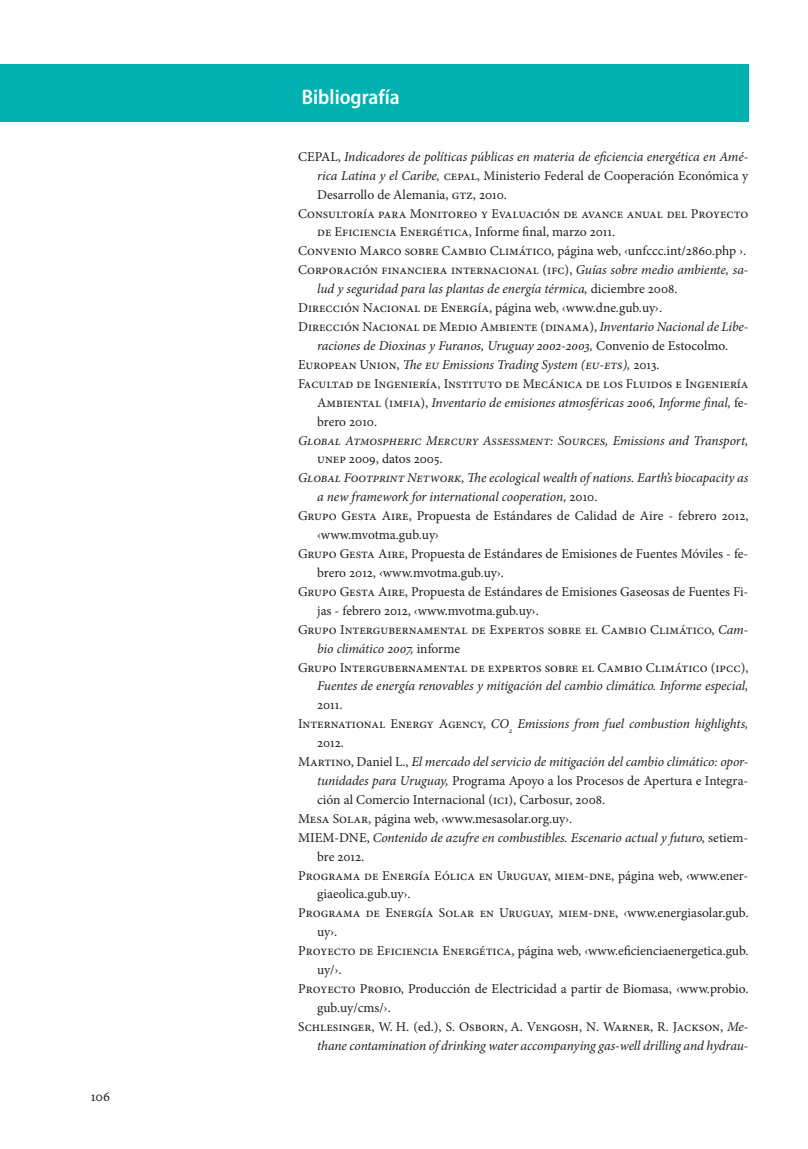
<style>
.page{position:relative;width:808px;height:1149px;background:#fff}
.page>*{position:absolute;margin:0;border:0;box-sizing:border-box;transform-origin:0 0}
.t1{font:600 semi-condensed 21px "Myriad Pro";color:#fff}
.t2{font:14.25px "Minion Pro";color:#231f20}
.t3{font:13.5px "Minion Pro";color:#231f20}
.t4{font:italic 13.5px "Minion Pro";letter-spacing:-.005em;color:#231f20}
.s1{font-style:normal}
.s2{font-style:italic}
</style>
<div class="page">
<div style="left:0;top:64px;width:748px;height:58px;background:#00b1b0"></div>
<p class="t2" style="left:91px;top:1086px;width:21px">106</p>
<h1 class="t1" style="left:302px;top:85px;width:99px">Bibliografía</h1>
<p class="t4" style="left:298px;top:147px;width:452px"><span class="s1">CEPAL,</span> Indicadores de políticas públicas en materia de eficiencia energética en Amé-</p>
<p class="t3" style="left:317px;top:166px;width:433px"><span class="s2">rica Latina y el Caribe,</span> cepal, Ministerio Federal de Cooperación Económica y</p>
<p class="t3" style="left:317px;top:185px;width:191px">Desarrollo de Alemania, gtz, 2010.</p>
<p class="t3" style="left:298px;top:204px;width:452px">Consultoría para Monitoreo y Evaluación de avance anual del Proyecto</p>
<p class="t3" style="left:317px;top:223px;width:299px">de Eficiencia Energética, Informe final, marzo 2011.</p>
<p class="t3" style="left:298px;top:242px;width:450px">Convenio Marco sobre Cambio Climático, página web, ‹unfccc.int/2860.php ›.</p>
<p class="t3" style="left:298px;top:261px;width:452px">Corporación financiera internacional (ifc), <span class="s2">Guías sobre medio ambiente, sa-</span></p>
<p class="t4" style="left:317px;top:279px;width:362px">lud y seguridad para las plantas de energía térmica, <span class="s1">diciembre 2008.</span></p>
<p class="t3" style="left:298px;top:298px;width:366px">Dirección Nacional de Energía, página web, ‹www.dne.gub.uy›.</p>
<p class="t3" style="left:298px;top:317px;width:452px">Dirección Nacional de Medio Ambiente (dinama), <span class="s2">Inventario Nacional de Libe-</span></p>
<p class="t4" style="left:317px;top:336px;width:412px">raciones de Dioxinas y Furanos, Uruguay 2002-2003, <span class="s1">Convenio de Estocolmo.</span></p>
<p class="t4" style="left:298px;top:355px;width:363px"><span class="s1">European Union,</span> The eu Emissions Trading System (eu-ets), <span class="s1">2013.</span></p>
<p class="t3" style="left:298px;top:374px;width:452px">Facultad de Ingeniería, Instituto de Mecánica de los Fluidos e Ingeniería</p>
<p class="t4" style="left:317px;top:393px;width:433px"><span class="s1">Ambiental (imfia),</span> Inventario de emisiones atmosféricas 2006, Informe final, <span class="s1">fe-</span></p>
<p class="t3" style="left:317px;top:412px;width:61px">brero 2010.</p>
<p class="t4" style="left:298px;top:431px;width:452px">Global Atmospheric Mercury Assessment: Sources, Emissions and Transport,</p>
<p class="t3" style="left:317px;top:450px;width:127px">unep 2009, datos 2005.</p>
<p class="t4" style="left:298px;top:468px;width:452px">Global Footprint Network, The ecological wealth ofnations. Earth’s biocapacity as</p>
<p class="t4" style="left:317px;top:487px;width:282px">a new framework for international cooperation, <span class="s1">2010.</span></p>
<p class="t3" style="left:298px;top:506px;width:452px">Grupo Gesta Aire, Propuesta de Estándares de Calidad de Aire - febrero 2012,</p>
<p class="t3" style="left:317px;top:525px;width:123px">‹www.mvotma.gub.uy›</p>
<p class="t3" style="left:298px;top:544px;width:452px">Grupo Gesta Aire, Propuesta de Estándares de Emisiones de Fuentes Móviles - fe-</p>
<p class="t3" style="left:317px;top:563px;width:188px">brero 2012, ‹www.mvotma.gub.uy›.</p>
<p class="t3" style="left:298px;top:582px;width:452px">Grupo Gesta Aire, Propuesta de Estándares de Emisiones Gaseosas de Fuentes Fi-</p>
<p class="t3" style="left:317px;top:601px;width:223px">jas - febrero 2012, ‹www.mvotma.gub.uy›.</p>
<p class="t3" style="left:298px;top:620px;width:452px">Grupo Intergubernamental de Expertos sobre el Cambio Climático, <span class="s2">Cam-</span></p>
<p class="t4" style="left:317px;top:639px;width:144px">bio climático 2007, <span class="s1">informe</span></p>
<p class="t3" style="left:298px;top:658px;width:452px">Grupo Intergubernamental de expertos sobre el Cambio Climático (ipcc),</p>
<p class="t4" style="left:317px;top:676px;width:433px">Fuentes de energía renovables y mitigación del cambio climático. Informe especial,</p>
<p class="t3" style="left:317px;top:695px;width:27px">2011.</p>
<p class="t4" style="left:298px;top:714px;width:452px"><span class="s1">International Energy Agency,</span> CO<sub>2</sub> Emissions from fuel combustion highlights,</p>
<p class="t3" style="left:317px;top:733px;width:28px">2012.</p>
<p class="t4" style="left:298px;top:752px;width:452px"><span class="s1">Martino, Daniel L.,</span> El mercado del servicio de mitigación del cambio climático: opor-</p>
<p class="t3" style="left:317px;top:771px;width:433px"><span class="s2">tunidades para Uruguay,</span> Programa Apoyo a los Procesos de Apertura e Integra-</p>
<p class="t3" style="left:317px;top:790px;width:289px">ción al Comercio Internacional (ici), Carbosur, 2008.</p>
<p class="t3" style="left:298px;top:809px;width:276px">Mesa Solar, página web, ‹www.mesasolar.org.uy›.</p>
<p class="t4" style="left:298px;top:828px;width:452px"><span class="s1">MIEM-DNE,</span> Contenido de azufre en combustibles. Escenario actual y futuro, <span class="s1">setiem-</span></p>
<p class="t3" style="left:317px;top:847px;width:49px">bre 2012.</p>
<p class="t3" style="left:298px;top:865px;width:452px">Programa de Energía Eólica en Uruguay, miem-dne, página web, ‹www.ener-</p>
<p class="t3" style="left:317px;top:884px;width:95px">giaeolica.gub.uy›.</p>
<p class="t3" style="left:298px;top:903px;width:452px">Programa de Energía Solar en Uruguay, miem-dne, ‹www.energiasolar.gub.</p>
<p class="t3" style="left:317px;top:922px;width:22px">uy›.</p>
<p class="t3" style="left:298px;top:941px;width:452px">Proyecto de Eficiencia Energética, página web, ‹www.eficienciaenergetica.gub.</p>
<p class="t3" style="left:317px;top:960px;width:26px">uy/›.</p>
<p class="t3" style="left:298px;top:979px;width:452px">Proyecto Probio, Producción de Electricidad a partir de Biomasa, ‹www.probio.</p>
<p class="t3" style="left:317px;top:998px;width:75px">gub.uy/cms/›.</p>
<p class="t3" style="left:298px;top:1017px;width:452px">Schlesinger, W. H. (ed.), S. Osborn, A. Vengosh, N. Warner, R. Jackson, <span class="s2">Me-</span></p>
<p class="t4" style="left:317px;top:1035px;width:433px">thane contamination ofdrinking water accompanying gas-well drilling and hydrau-</p>
</div>
